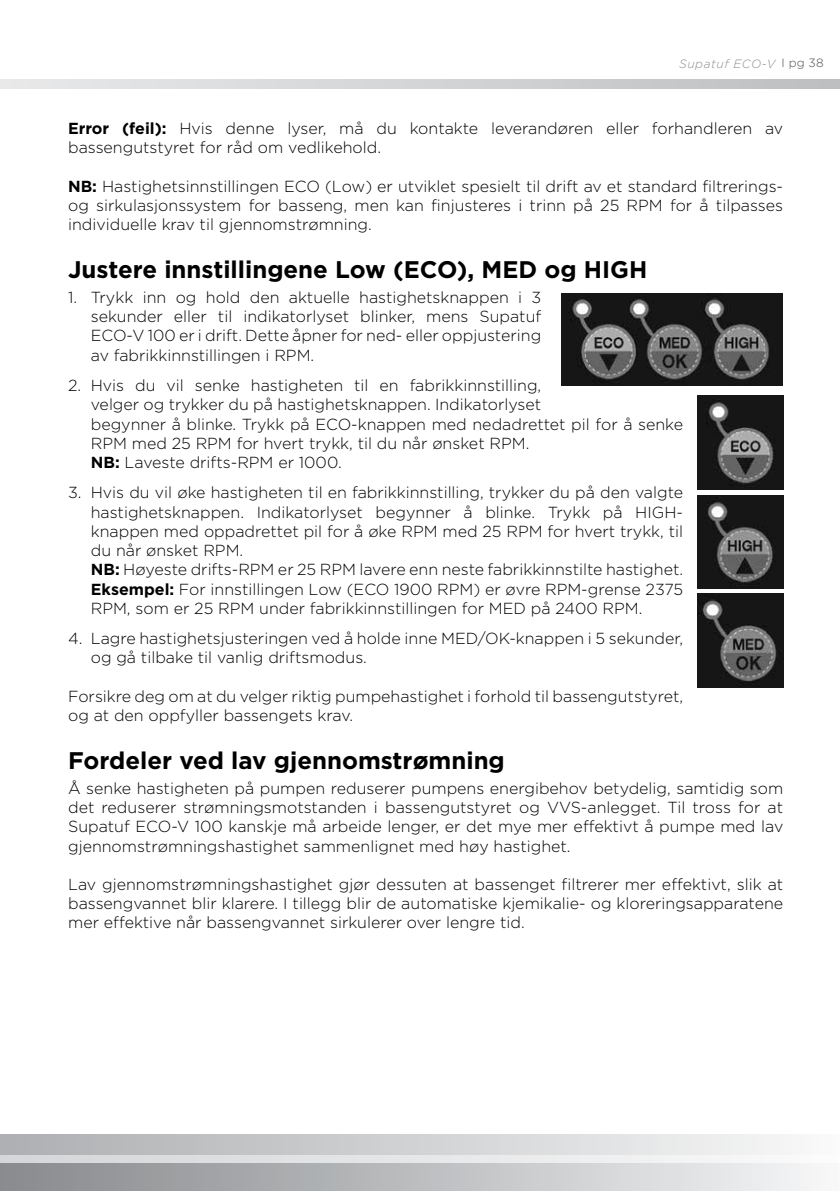
<style>
.page{position:relative;width:840px;height:1191px;background:#fff}
.page>*{position:absolute;margin:0;border:0;box-sizing:border-box;transform-origin:0 0}
.t1{font:700 24px "Gotham HTF";color:#000}
.t2{font:300 16px/19.2px "Gotham HTF";color:#000}
.t3{font:italic 300 12px "Gotham HTF";letter-spacing:.05em;color:#8a8c8e}
.s1{font-style:normal;color:#4d4d4f}
.s2{font-weight:700}
</style>
<div class="page">
<div style="left:0;top:1162px;width:839px;height:29px;background:linear-gradient(to right,#85888b,#f5f6f7)"></div>
<svg style="left:0;top:1154px;width:785px;height:8px"></svg>
<div style="left:0;top:1134px;width:839px;height:20px;background:linear-gradient(to right,#acaeb1,#f8f8f9)"></div>
<svg style="left:0;top:79px;width:839px;height:10px;background:#d3d4d6"></svg>
<img style="left:561px;top:293px;width:221px;height:93px">
<img style="left:697px;top:396px;width:85px;height:93px">
<img style="left:697px;top:495px;width:85px;height:94px">
<img style="left:697px;top:594px;width:85px;height:93px">
<p class="t3" style="left:678px;top:57px;width:146px">Supatuf ECO-V <span class="s1">I pg 38</span></p>
<p class="t2" style="left:68px;top:119px;width:716px"><span class="s2">Error (feil):</span> Hvis denne lyser, må du kontakte leverandøren eller forhandleren av bassengutstyret for råd om vedlikehold.</p>
<p class="t2" style="left:68px;top:176px;width:716px;text-align:justify"><span class="s2">NB:</span> Hastighetsinnstillingen ECO (Low) er utviklet spesielt til drift av et standard filtrerings&shy;og sirkulasjonssystem for basseng, men kan finjusteres i trinn på 25 RPM for å tilpasses individuelle krav til gjennomstrømning.</p>
<h1 class="t1" style="left:68px;top:256px;width:580px">Justere innstillingene Low (ECO), MED og HIGH</h1>
<p class="t2" style="left:91px;top:287px;width:452px;text-align:justify;text-indent:-23px">1. Trykk inn og hold den aktuelle hastighetsknappen i 3 sekunder eller til indikatorlyset blinker, mens Supatuf ECO-V 100 er i drift. Dette åpner for ned- eller oppjustering av fabrikkinnstillingen i RPM.</p>
<p class="t2" style="left:91px;top:376px;width:593px;text-indent:-23px">2. Hvis du vil senke hastigheten til en fabrikkinnstilling,<br>velger og trykker du på hastighetsknappen. Indikatorlyset<br>begynner å blinke. Trykk på ECO-knappen med nedadrettet pil for å senke RPM med 25 RPM for hvert trykk, til du når ønsket RPM.<br><span class="s2">NB:</span> Laveste drifts-RPM er 1000.</p>
<p class="t2" style="left:91px;top:483px;width:593px;text-indent:-23px">3. Hvis du vil øke hastigheten til en fabrikkinnstilling, trykker du på den valgte hastighetsknappen. Indikatorlyset begynner å blinke. Trykk på HIGH&shy;knappen med oppadrettet pil for å øke RPM med 25 RPM for hvert trykk, til du når ønsket RPM.<br><span class="s2">NB:</span> Høyeste drifts-RPM er 25 RPM lavere enn neste fabrikkinnstilte hastighet.<br><span class="s2">Eksempel:</span> For innstillingen Low (ECO 1900 RPM) er øvre RPM-grense 2375<br>RPM, som er 25 RPM under fabrikkinnstillingen for MED på 2400 RPM.</p>
<p class="t2" style="left:91px;top:629px;width:593px;text-indent:-23px">4. Lagre hastighetsjusteringen ved å holde inne MED/OK-knappen i 5 sekunder, og gå tilbake til vanlig driftsmodus.</p>
<p class="t2" style="left:68px;top:686px;width:616px">Forsikre deg om at du velger riktig pumpehastighet i forhold til bassengutstyret, og at den oppfyller bassengets krav.</p>
<h1 class="t1" style="left:68px;top:746px;width:438px">Fordeler ved lav gjennomstrømning</h1>
<p class="t2" style="left:68px;top:778px;width:716px;text-align:justify">Å senke hastigheten på pumpen reduserer pumpens energibehov betydelig, samtidig som det reduserer strømningsmotstanden i bassengutstyret og VVS-anlegget. Til tross for at Supatuf ECO-V 100 kanskje må arbeide lenger, er det mye mer effektivt å pumpe med lav gjennomstrømningshastighet sammenlignet med høy hastighet.</p>
<p class="t2" style="left:68px;top:874px;width:716px;text-align:justify">Lav gjennomstrømningshastighet gjør dessuten at bassenget filtrerer mer effektivt, slik at bassengvannet blir klarere. I tillegg blir de automatiske kjemikalie- og kloreringsapparatene mer effektive når bassengvannet sirkulerer over lengre tid.</p>
</div>
